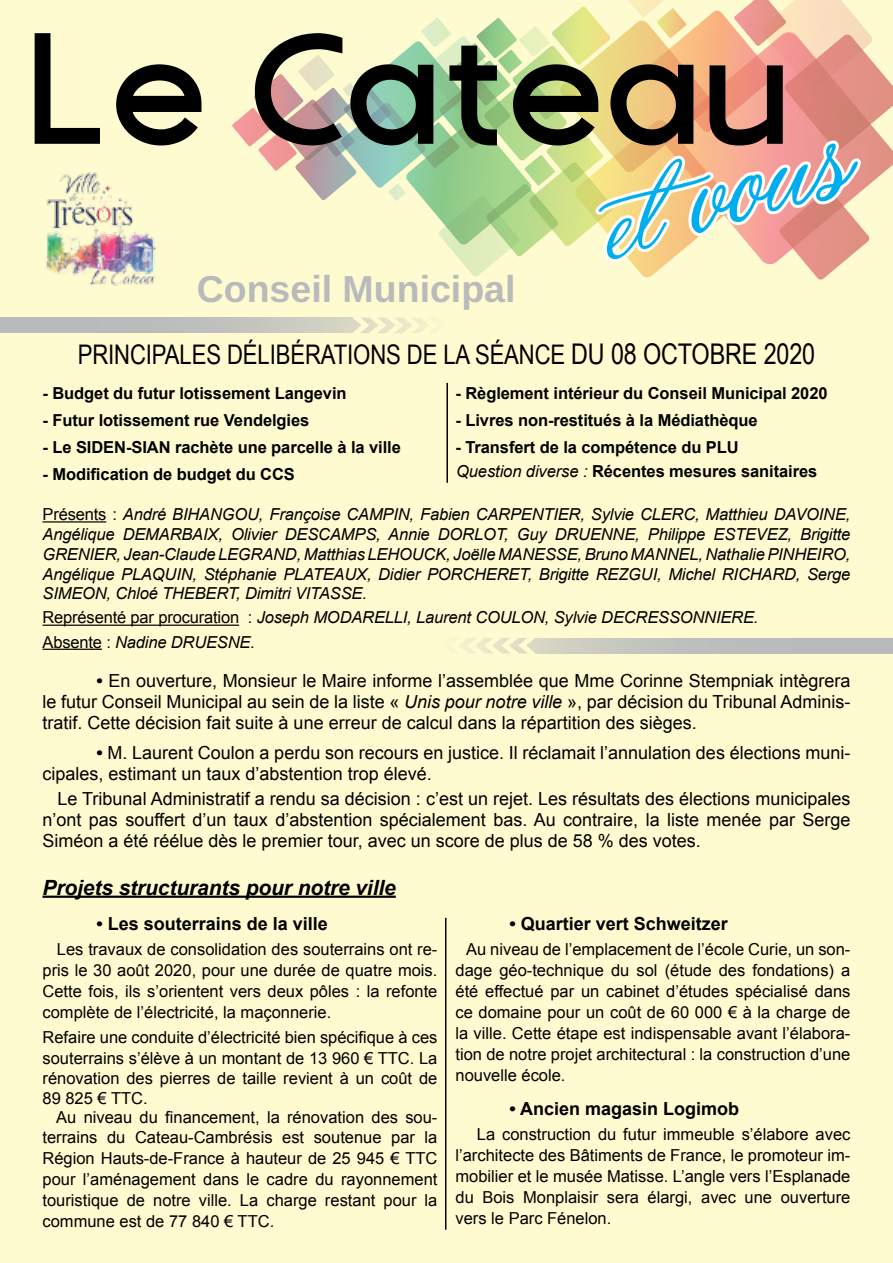
<style>
.page{position:relative;width:893px;height:1263px;background:#fffbd0}
.page>*{position:absolute;margin:0;border:0;box-sizing:border-box;transform-origin:0 0}
.t1{font:180px "Yaquote Script Personal Use";color:#00aeef}
.t2{font:700 165px "Eligible Sans";color:#000}
.t3{font:700 37.5px "Liberation Sans";color:#b8babc}
.t4{font:27px "Arial Narrow";letter-spacing:-.005em;color:#000}
.t5{font:italic 700 21px "Arial";letter-spacing:-.005em;color:#000}
.t6{font:18px/21px "Arial";color:#000;text-align:justify}
.t7{font:700 18px "Arial";color:#000}
.t8{font:16.5px/21px "Arial";color:#000;text-align:justify}
.t9{font:italic 16.5px/19.8px "Arial";letter-spacing:-.01em;color:#000;text-align:justify}
.t10{font:700 16.5px/23.5px "Arial";letter-spacing:-.005em;color:#000}
.s1{font-size:141px}
.s2{font-size:28.5px}
.s3{font-weight:400;font-style:italic}
.s4{font-style:normal}
.s5{font-weight:700}
.s6{font-style:italic}
</style>
<div class="page">
<img style="left:45px;top:172px;width:112px;height:114px">
<svg style="left:0;top:318px;width:343px;height:15px;background:#bfc0bd"></svg>
<svg style="left:343px;top:318px;width:85px;height:15px"></svg>
<svg style="left:545px;top:638px;width:348px;height:15px;background:#bfc0bd"></svg>
<svg style="left:460px;top:638px;width:85px;height:15px"></svg>
<svg style="left:232px;top:0;width:661px;height:280px"></svg>
<hr style="left:43px;top:521px;width:63px;height:1px;background:#000">
<hr style="left:43px;top:625px;width:196px;height:1px;background:#000">
<hr style="left:43px;top:649px;width:59px;height:1px;background:#000">
<hr style="left:446px;top:383px;width:2px;height:100px;background:#000">
<hr style="left:43px;top:896px;width:353px;height:2px;background:#000">
<hr style="left:445px;top:918px;width:1px;height:312px;background:#000">
<h2 class="t2" style="left:27px;top:-62px;width:766px">Le Cateau</h2>
<h1 class="t1" style="left:574px;top:117px;width:257px;rotate:-16deg"><span class="s1">et</span> vous</h1>
<h3 class="t3" style="left:197px;top:263px;width:320px">Conseil Municipal</h3>
<h3 class="t4" style="left:78px;top:335px;width:739px">PRINCIPALES DÉLIBÉRATIONS DE LA SÉANCE <span class="s2">DU 08 OCTOBRE 2020</span></h3>
<p class="t10" style="left:43px;top:382px;width:306px">- Budget du futur lotissement Langevin</p>
<p class="t10" style="left:43px;top:409px;width:268px">- Futur lotissement rue Vendelgies</p>
<p class="t10" style="left:43px;top:436px;width:360px">- Le SIDEN-SIAN rachète une parcelle à la ville</p>
<p class="t10" style="left:43px;top:463px;width:254px">- Modification de budget du CCS</p>
<p class="t10" style="left:455px;top:382px;width:374px">- Règlement intérieur du Conseil Municipal 2020</p>
<p class="t10" style="left:455px;top:409px;width:304px">- Livres non-restitués à la Médiathèque</p>
<p class="t10" style="left:455px;top:436px;width:363px">- Transfert de la compétence du PLU<br><span class="s3">Question diverse :</span> Récentes mesures sanitaires</p>
<p class="t9" style="left:43px;top:505px;width:809px"><span class="s4">Présents :</span> André BIHANGOU, Françoise CAMPIN, Fabien CARPENTIER, Sylvie CLERC, Matthieu DAVOINE, Angélique DEMARBAIX, Olivier DESCAMPS, Annie DORLOT, Guy DRUENNE, Philippe ESTEVEZ, Brigitte GRENIER, Jean-Claude LEGRAND, Matthias LEHOUCK, Joëlle MANESSE, Bruno MANNEL, Nathalie PINHEIRO, Angélique PLAQUIN, Stéphanie PLATEAUX, Didier PORCHERET, Brigitte REZGUI, Michel RICHARD, Serge SIMEON, Chloé THEBERT, Dimitri VITASSE.</p>
<p class="t9" style="left:43px;top:606px;width:717px;line-height:24px"><span class="s4">Représenté par procuration :</span> Joseph MODARELLI, Laurent COULON, Sylvie DECRESSONNIERE.<br><span class="s4">Absente :</span> Nadine DRUESNE.</p>
<p class="t6" style="left:43px;top:670px;width:809px;text-indent:54px"><span class="s5">•</span> En ouverture, Monsieur le Maire informe l’assemblée que Mme Corinne Stempniak intègrera le futur Conseil Municipal au sein de la liste « <span class="s6">Unis pour notre ville</span> », par décision du Tribunal Adminis&shy;tratif. Cette décision fait suite à une erreur de calcul dans la répartition des sièges.</p>
<p class="t6" style="left:43px;top:742px;width:809px;text-indent:54px"><span class="s5">•</span> M. Laurent Coulon a perdu son recours en justice. Il réclamait l’annulation des élections muni&shy;cipales, estimant un taux d’abstention trop élevé.</p>
<p class="t6" style="left:43px;top:788px;width:809px;text-indent:15px">Le Tribunal Administratif a rendu sa décision : c’est un rejet. Les résultats des élections municipales n’ont pas souffert d’un taux d’abstention spécialement bas. Au contraire, la liste menée par Serge Siméon a été réélue dès le premier tour, avec un score de plus de 58 % des votes.</p>
<p class="t5" style="left:43px;top:873px;width:355px">Projets structurants pour notre ville</p>
<p class="t7" style="left:97px;top:911px;width:233px">• Les souterrains de la ville</p>
<p class="t8" style="left:43px;top:939px;width:396px;text-indent:14px">Les travaux de consolidation des souterrains ont re&shy;pris le 30 août 2020, pour une durée de quatre mois.<br>Cette fois, ils s’orientent vers deux pôles : la refonte complète de l’électricité, la maçonnerie.</p>
<p class="t8" style="left:43px;top:1027px;width:396px;line-height:20.2px">Refaire une conduite d’électricité bien spécifique à ces souterrains s’élève à un montant de 13 960 € TTC. La rénovation des pierres de taille revient à un coût de 89 825 € TTC.</p>
<p class="t8" style="left:43px;top:1107px;width:396px;text-indent:14px">Au niveau du financement, la rénovation des sou&shy;terrains du Cateau-Cambrésis est soutenue par la Région Hauts-de-France à hauteur de 25 945 € TTC pour l’aménagement dans le cadre du rayonnement touristique de notre ville. La charge restant pour la commune est de 77 840 € TTC.</p>
<p class="t7" style="left:509px;top:911px;width:220px">• Quartier vert Schweitzer</p>
<p class="t8" style="left:455px;top:939px;width:396px;text-indent:11px">Au niveau de l’emplacement de l’école Curie, un son&shy;dage géo-technique du sol (étude des fondations) a été effectué par un cabinet d’études spécialisé dans ce domaine pour un coût de 60 000 € à la charge de la ville. Cette étape est indispensable avant l’élabora&shy;tion de notre projet architectural : la construction d’une nouvelle école.</p>
<p class="t7" style="left:509px;top:1096px;width:231px">• Ancien magasin Logimob</p>
<p class="t8" style="left:455px;top:1124px;width:396px;text-indent:21px">La construction du futur immeuble s’élabore avec l’architecte des Bâtiments de France, le promoteur im&shy;mobilier et le musée Matisse. L’angle vers l’Esplanade du Bois Monplaisir sera élargi, avec une ouverture vers le Parc Fénelon.</p>
</div>
